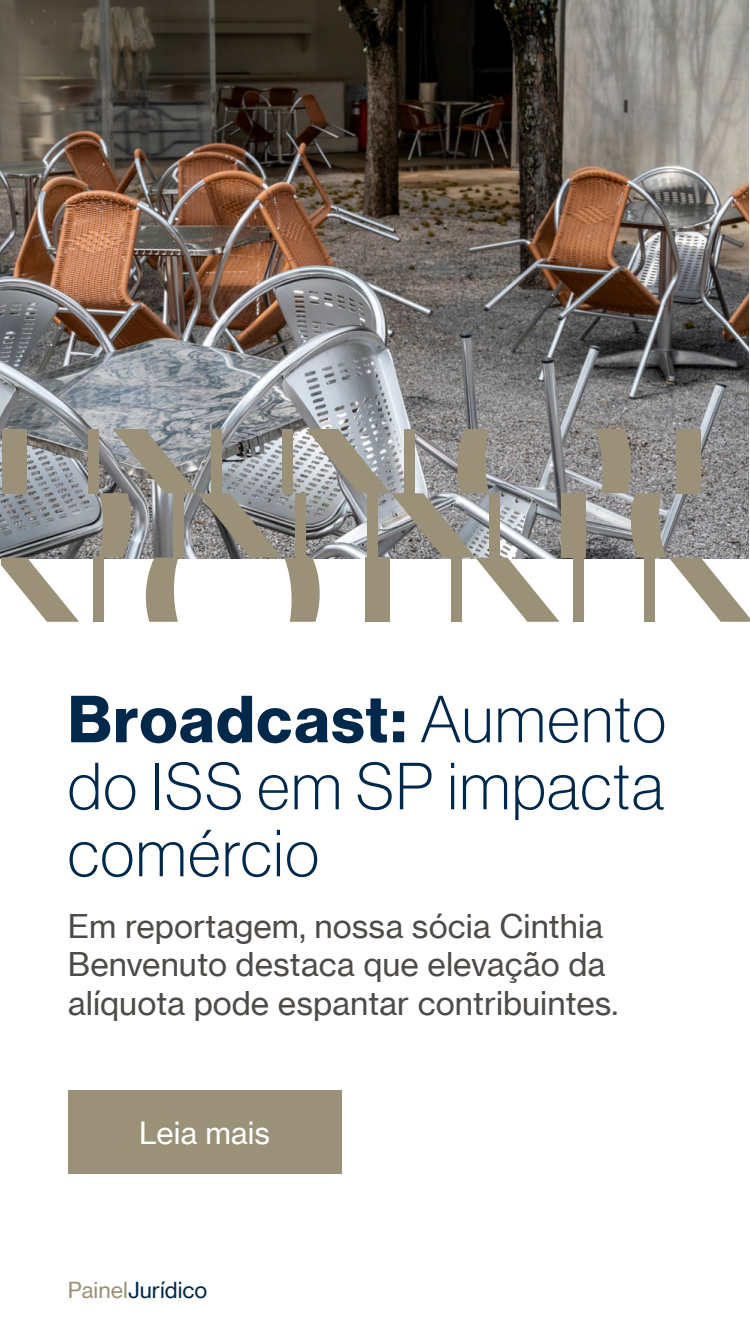
<style>
.page{position:relative;width:750px;height:1334px;background:#fff}
.page>*{position:absolute;margin:0;border:0;box-sizing:border-box;transform-origin:0 0}
.t1{font:65px/67px "N Haas Grotesk DS Pro 35 X Lt";letter-spacing:.03em;color:#00284b}
.t2{font:65px "N Haas Grotesk DS Pro 75 Bd";letter-spacing:.03em;color:#00284b}
.t3{font:32px/38.4px "N Haas Grotesk TX Pro 55 Rg";color:#4e4b48}
.t4{font:30px "N Haas Grotesk TX Pro 55 Rg";color:#fff}
.t5{font:21.6px "N Haas Grotesk TX Pro 55 Rg";color:#00284b}
.s1{font-family:"N Haas Grotesk DS Pro 35 X Lt"}
.s2{color:#9b9178}
</style>
<div class="page">
<div style="left:68px;top:1091px;width:273px;height:83px;background:#9b9178"></div>
<img style="left:0;top:0;width:749px;height:558px">
<div style="left:3px;top:429px;width:24px;height:64px;background:#9b9178"></div>
<div style="left:89px;top:429px;width:10px;height:64px;background:#9b9178"></div>
<div style="left:561px;top:493px;width:25px;height:65px;background:#9b9178"></div>
<div style="left:93px;top:558px;width:10px;height:64px;background:#9b9178"></div>
<svg style="left:1px;top:558px;width:78px;height:64px"></svg>
<div style="left:573px;top:558px;width:11px;height:64px;background:#9b9178"></div>
<svg style="left:98px;top:429px;width:462px;height:193px"></svg>
<div style="left:365px;top:558px;width:25px;height:64px;background:#9b9178"></div>
<div style="left:451px;top:558px;width:11px;height:64px;background:#9b9178"></div>
<svg style="left:596px;top:429px;width:154px;height:193px"></svg>
<h1 class="t2" style="left:68px;top:681px;width:599px">Broadcast: <span class="s1">Aumento</span></h1>
<h1 class="t1" style="left:68px;top:753px;width:598px">do ISS em SP impacta comércio</h1>
<p class="t3" style="left:68px;top:907px;width:552px">Em reportagem, nossa sócia Cinthia<br>Benvenuto destaca que elevação da alíquota pode espantar contribuintes.</p>
<p class="t4" style="left:139px;top:1115px;width:132px">Leia mais</p>
<p class="t5" style="left:68px;top:1277px;width:141px"><span class="s2">Painel</span>Jurídico</p>
</div>
